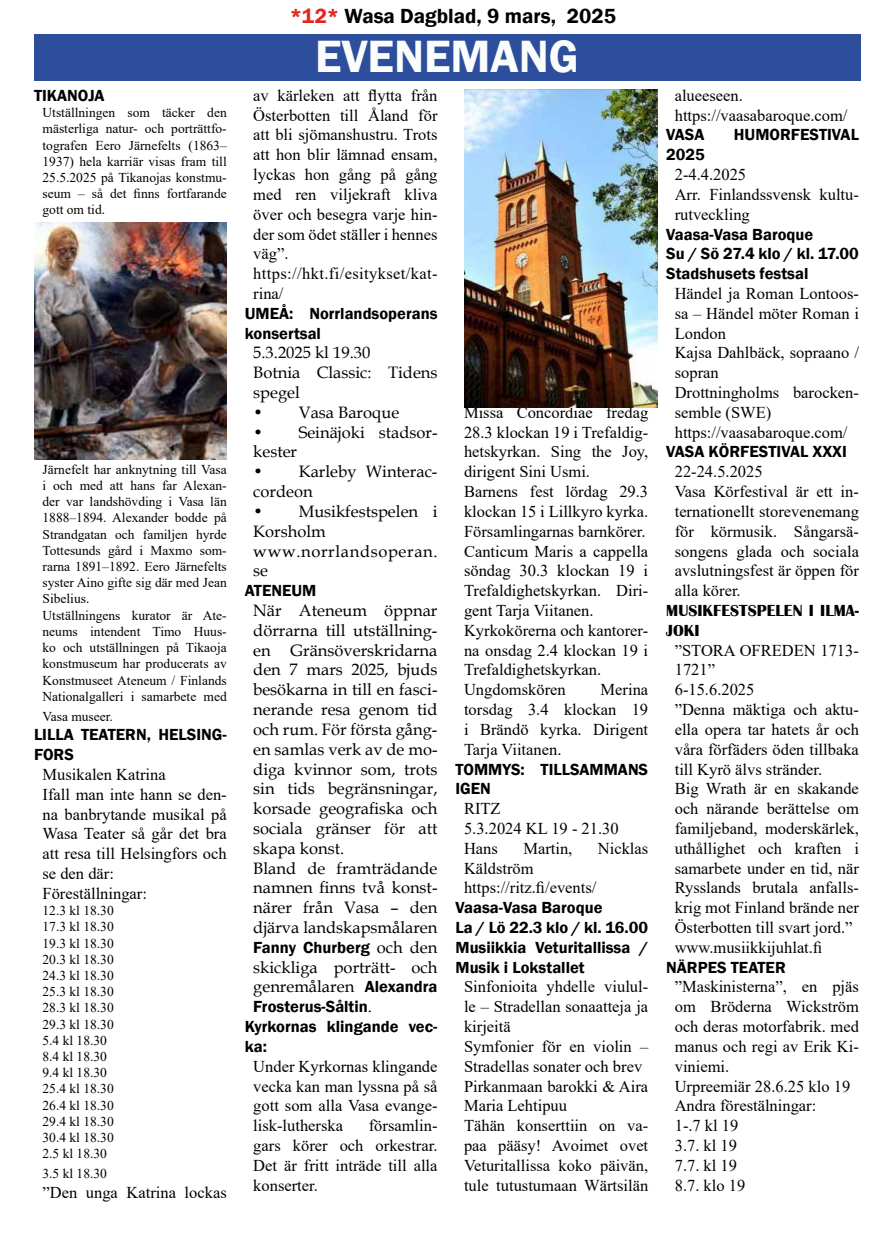
<style>
.page{position:relative;width:893px;height:1234px;background:#fff}
.page>*{position:absolute;margin:0;border:0;box-sizing:border-box;transform-origin:0 0}
.t1{font:600 46.5px "Franklin Gothic";color:#fbfdfc}
.t2{font:600 21px "Franklin Gothic";color:#000}
.t3{font:16.5px/19.8px "Times New Roman";color:#000}
.t4{font:16.5px/19.8px "Book Antiqua";color:#000}
.t5{font:600 16.5px/19.8px "Franklin Gothic";color:#000}
.t6{font:700 16.5px/19.8px "Britannic";color:#000}
.t7{font:13.5px/16.2px "Times New Roman";color:#000}
.s1{color:#e5231d}
.s2{font-family:"Book Antiqua";font-weight:400}
.s3{font-family:"Franklin Gothic";font-weight:600}
</style>
<div class="page">
<div style="left:34px;top:34px;width:826px;height:47px;background:#2d4e9d"></div>
<img style="left:464px;top:89px;width:193px;height:318px">
<img style="left:34px;top:223px;width:193px;height:236px">
<p class="t5" style="left:34px;top:86px;width:72px">TIKANOJA</p>
<p class="t7" style="left:43px;top:104px;width:186px;text-align:justify">Utställningen som täcker den mästerliga natur- och porträttfo&shy;tografen Eero Järnefelts (1863– 1937) hela karriär visas fram till 25.5.2025 på Tikanojas konstmu&shy;seum – så det finns fortfarande gott om tid.</p>
<p class="t7" style="left:43px;top:460px;width:186px">Järnefelt har anknytning till Vasa i och med att hans far Alexan&shy;der var landshövding i Vasa län<br>1888–1894. Alexander bodde på<br>Strandgatan och familjen hyrde<br>Tottesunds gård i Maxmo som&shy;rarna 1891–1892. Eero Järnefelts syster Aino gifte sig där med Jean<br>Sibelius.<br>Utställningens kurator är Ate&shy;neums intendent Timo Huus&shy;ko och utställningen på Tikaoja konstmuseum har producerats av<br>Konstmuseet Ateneum / Finlands<br>Nationalgalleri i samarbete med</p>
<p class="t7" style="left:43px;top:707px;width:72px">Vasa museer.</p>
<p class="t5" style="left:34px;top:725px;width:194px">LILLA TEATERN, HELSING-<br>FORS</p>
<p class="t3" style="left:43px;top:763px;width:186px">Musikalen Katrina<br>Ifall man inte hann se den&shy;na banbrytande musikal på<br>Wasa Teater så går det bra att resa till Helsingfors och se den där:<br>Föreställningar:</p>
<p class="t7" style="left:43px;top:901px;width:73px">12.3 kl 18.30<br>17.3 kl 18.30<br>19.3 kl 18.30<br>20.3 kl 18.30<br>24.3 kl 18.30<br>25.3 kl 18.30<br>28.3 kl 18.30<br>29.3 kl 18.30<br>5.4 kl 18.30<br>8.4 kl 18.30<br>9.4 kl 18.30<br>25.4 kl 18.30<br>26.4 kl 18.30<br>29.4 kl 18.30<br>30.4 kl 18.30<br>2.5 kl 18.30</p>
<p class="t7" style="left:43px;top:1164px;width:66px">3.5 kl 18.30</p>
<p class="t3" style="left:43px;top:1181px;width:186px">”Den unga Katrina lockas</p>
<p class="t2" style="left:290px;top:3px;width:328px"><span class="s1">*12*</span> Wasa Dagblad, 9 mars, 2025</p>
<h1 class="t1" style="left:315px;top:28px;width:265px">EVENEMANG</h1>
<p class="t3" style="left:253px;top:85px;width:186px">av kärleken att flytta från<br>Österbotten till Åland för att bli sjömanshustru. Trots att hon blir lämnad ensam, lyckas hon gång på gång med ren viljekraft kliva över och besegra varje hin&shy;der som ödet ställer i hennes väg”. https://hkt.fi/esitykset/kat&shy;rina/</p>
<p class="t5" style="left:245px;top:303px;width:194px">UMEÅ: Norrlandsoperans konsertsal</p>
<p class="t4" style="left:253px;top:342px;width:186px">5.3.2025 kl 19.30<br>Botnia Classic: Tidens spegel</p>
<p class="t4" style="left:253px;top:402px;width:147px">• Vasa Baroque</p>
<p class="t4" style="left:253px;top:421px;width:186px">• Seinäjoki stadsor&shy;kester</p>
<p class="t4" style="left:253px;top:461px;width:186px">• Karleby Winterac&shy;cordeon</p>
<p class="t4" style="left:253px;top:501px;width:186px">• Musikfestspelen i<br>Korsholm www.norrlandsoperan. se</p>
<p class="t5" style="left:245px;top:581px;width:73px">ATENEUM</p>
<p class="t4" style="left:253px;top:600px;width:186px">När Ateneum öppnar dörrarna till utställning&shy;en Gränsöverskridarna den 7 mars 2025, bjuds besökarna in till en fasci&shy;nerande resa genom tid och rum. För första gång&shy;en samlas verk av de mo&shy;diga kvinnor som, trots sin tids begränsningar, korsade geografiska och sociala gränser för att skapa konst.<br>Bland de framträdande namnen finns två konst&shy;närer från Vasa – den djärva landskapsmålaren</p>
<p class="t5" style="left:253px;top:937px;width:186px">Fanny Churberg <span class="s2">och den</span></p>
<p class="t4" style="left:253px;top:956px;width:186px">skickliga porträtt- och genremålaren <span class="s3">Alexandra</span></p>
<p class="t5" style="left:245px;top:996px;width:194px;text-indent:8px">Frosterus-Såltin<span class="s2">.<br></span>Kyrkornas klingande vec&shy;ka:</p>
<p class="t3" style="left:253px;top:1055px;width:186px;text-align:justify">Under Kyrkornas klingande vecka kan man lyssna på så gott som alla Vasa evange&shy;lisk-lutherska</p>
<p class="t3" style="left:253px;top:1114px;width:186px;text-align:justify;text-indent:115px">församlin&shy;gars körer och orkestrar.<br>Det är fritt inträde till alla konserter.</p>
<p class="t3" style="left:464px;top:402px;width:186px">Missa Concordiae fredag<br>28.3 klockan 19 i Trefaldig&shy;hetskyrkan. Sing the Joy, dirigent Sini Usmi.<br>Barnens fest lördag 29.3 klockan 15 i Lillkyro kyrka.<br>Församlingarnas barnkörer.<br>Canticum Maris a cappella söndag 30.3 klockan 19 i<br>Trefaldighetskyrkan. Diri&shy;gent Tarja Viitanen.<br>Kyrkokörerna och kantorer&shy;na onsdag 2.4 klockan 19 i<br>Trefaldighetskyrkan.<br>Ungdomskören</p>
<p class="t3" style="left:464px;top:679px;width:186px;text-align:justify;text-indent:137px">Merina torsdag 3.4 klockan 19 i Brändö kyrka. Dirigent Tarja Viitanen.</p>
<p class="t5" style="left:455px;top:759px;width:194px">TOMMYS: TILLSAMMANS<br>IGEN</p>
<p class="t3" style="left:464px;top:798px;width:156px">RITZ<br>5.3.2024 KL 19 - 21.30<br>Hans</p>
<p class="t3" style="left:523px;top:837px;width:51px">Martin,</p>
<p class="t3" style="left:598px;top:837px;width:52px">Nicklas</p>
<p class="t3" style="left:464px;top:857px;width:134px">Käldström https://ritz.fi/events/</p>
<p class="t5" style="left:455px;top:897px;width:194px">Vaasa-Vasa Baroque<br>La / Lö 22.3 klo / kl. 16.00<br>Musiikkia Veturitallissa /<br>Musik i Lokstallet</p>
<p class="t3" style="left:464px;top:976px;width:186px">Sinfonioita yhdelle viulul&shy;le – Stradellan sonaatteja ja kirjeitä<br>Symfonier för en violin –<br>Stradellas sonater och brev<br>Pirkanmaan barokki &amp; Aira<br>Maria Lehtipuu<br>Tähän konserttiin on va&shy;paa pääsy! Avoimet ovet<br>Veturitallissa koko päivän, tule tutustumaan Wärtsilän</p>
<p class="t3" style="left:675px;top:85px;width:174px">alueeseen. https://vaasabaroque.com/</p>
<p class="t5" style="left:666px;top:125px;width:40px">VASA</p>
<p class="t5" style="left:734px;top:125px;width:127px">HUMORFESTIVAL</p>
<p class="t5" style="left:666px;top:145px;width:40px">2025</p>
<p class="t3" style="left:675px;top:164px;width:186px">2-4.4.2025<br>Arr. Finlandssvensk kultu&shy;rutveckling</p>
<p class="t5" style="left:666px;top:224px;width:194px">Vaasa-Vasa Baroque<br>Su / Sö 27.4 klo / kl. 17.00<br>Stadshusets festsal</p>
<p class="t3" style="left:675px;top:283px;width:186px">Händel ja Roman Lontoos&shy;sa – Händel möter Roman i<br>London<br>Kajsa Dahlbäck, sopraano / sopran<br>Drottningholms barocken&shy;semble (SWE) https://vaasabaroque.com/</p>
<p class="t5" style="left:666px;top:442px;width:182px">VASA KÖRFESTIVAL XXXI</p>
<p class="t3" style="left:675px;top:461px;width:186px">22-24.5.2025<br>Vasa Körfestival är ett in&shy;ternationellt storevenemang för körmusik. Sångarsä&shy;songens glada och sociala avslutningsfest är öppen för alla körer.</p>
<p class="t6" style="left:666px;top:600px;width:194px">MUSIKFESTSPELEN I ILMA-<br>JOKI</p>
<p class="t3" style="left:675px;top:639px;width:186px">”STORA OFREDEN 1713-<br>1721”<br>6-15.6.2025<br>”Denna mäktiga och aktu&shy;ella opera tar hatets år och våra förfäders öden tillbaka till Kyrö älvs stränder.<br>Big Wrath är en skakande och närande berättelse om familjeband, moderskärlek, uthållighet och kraften i samarbete under en tid, när<br>Rysslands brutala anfalls&shy;krig mot Finland brände ner<br>Österbotten till svart jord.” www.musiikkijuhlat.fi</p>
<p class="t5" style="left:666px;top:957px;width:121px">NÄRPES TEATER</p>
<p class="t3" style="left:675px;top:976px;width:186px">”Maskinisterna”, en pjäs om Bröderna Wickström och deras motorfabrik. med manus och regi av Erik Ki&shy;viniemi.<br>Urpreemiär 28.6.25 klo 19<br>Andra förestälningar:<br>1-.7 kl 19<br>3.7. kl 19<br>7.7. kl 19<br>8.7. klo 19</p>
</div>
